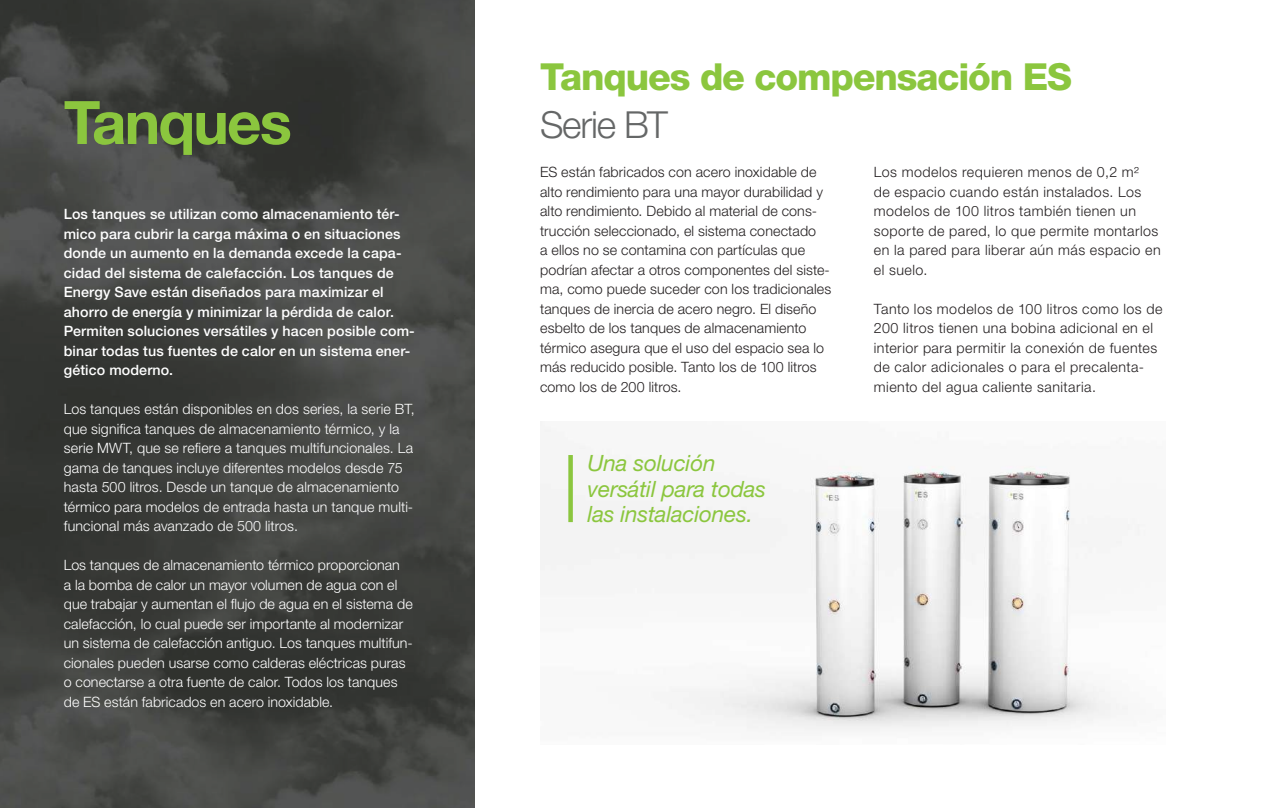
<style>
.page{position:relative;width:1263px;height:808px;background:#fff}
.page>*{position:absolute;margin:0;border:0;box-sizing:border-box;transform-origin:0 0}
.t1{font:700 60px "Helvetica Neue LT Std";letter-spacing:-.03em;color:#8bc63e}
.t2{font:800 37.35px "Helvetica Neue LT Std";letter-spacing:-.03em;color:#8bc63e}
.t3{font:300 37.35px "Helvetica Neue LT Std";letter-spacing:-.035em;color:#656767}
.t4{font:italic 22.5px/25.5px "Helvetica Neue LT Std";letter-spacing:-.01em;color:#8bc63e}
.t5{font:300 14.25px/19.5px "Helvetica Neue LT Std";letter-spacing:.005em;color:#fff}
.t6{font:300 14.25px/19.5px "Helvetica Neue LT Std";letter-spacing:.015em;color:#231f20}
.t7{font:300 14.25px/19.5px "Helvetica Neue LT Std";letter-spacing:.035em;color:#231f20}
.t8{font:500 14.25px/19.5px "Helvetica Neue LT Std";letter-spacing:.01em;color:#fff}
</style>
<div class="page">
<img style="left:0;top:0;width:475px;height:808px">
<img style="left:540px;top:421px;width:600px;height:310px">
<div style="left:568px;top:455px;width:5px;height:67px;background:#8bc63e"></div>
<h1 class="t1" style="left:64px;top:85px;width:230px">Tanques</h1>
<p class="t8" style="left:64px;top:204px;width:353px">Los tanques se utilizan como almacenamiento tér&shy;mico para cubrir la carga máxima o en situaciones donde un aumento en la demanda excede la capa&shy;cidad del sistema de calefacción. Los tanques de Energy Save están diseñados para maximizar el ahorro de energía y minimizar la pérdida de calor.<br>Permiten soluciones versátiles y hacen posible com&shy;binar todas tus fuentes de calor en un sistema ener&shy;gético moderno.</p>
<p class="t5" style="left:64px;top:399px;width:353px">Los tanques están disponibles en dos series, la serie BT, que significa tanques de almacenamiento térmico, y la serie MWT, que se refiere a tanques multifuncionales. La gama de tanques incluye diferentes modelos desde 75 hasta 500 litros. Desde un tanque de almacenamiento térmico para modelos de entrada hasta un tanque multi&shy;funcional más avanzado de 500 litros.</p>
<p class="t5" style="left:64px;top:555px;width:350px">Los tanques de almacenamiento térmico proporcionan<br>a la bomba de calor un mayor volumen de agua con el que trabajar y aumentan el flujo de agua en el sistema de calefacción, lo cual puede ser importante al modernizar un sistema de calefacción antiguo. Los tanques multifun&shy;cionales pueden usarse como calderas eléctricas puras o conectarse a otra fuente de calor. Todos los tanques de ES están fabricados en acero inoxidable.</p>
<h2 class="t2" style="left:540px;top:54px;width:534px">Tanques de compensación ES</h2>
<h2 class="t3" style="left:540px;top:102px;width:129px">Serie BT</h2>
<p class="t6" style="left:540px;top:162px;width:293px">ES están fabricados con acero inoxidable de alto rendimiento para una mayor durabilidad y alto rendimiento. Debido al material de cons&shy;trucción seleccionado, el sistema conectado<br>a ellos no se contamina con partículas que podrían afectar a otros componentes del siste&shy;ma, como puede suceder con los tradicionales tanques de inercia de acero negro. El diseño esbelto de los tanques de almacenamiento térmico asegura que el uso del espacio sea lo más reducido posible. Tanto los de 100 litros como los de 200 litros.</p>
<p class="t7" style="left:874px;top:162px;width:288px">Los modelos requieren menos de 0,2 m²<br>de espacio cuando están instalados. Los modelos de 100 litros también tienen un soporte de pared, lo que permite montarlos en la pared para liberar aún más espacio en el suelo.</p>
<p class="t7" style="left:874px;top:298px;width:290px">Tanto los modelos de 100 litros como los de 200 litros tienen una bobina adicional en el interior para permitir la conexión de fuentes de calor adicionales o para el precalenta&shy;miento del agua caliente sanitaria.</p>
<h3 class="t4" style="left:588px;top:450px;width:180px">Una solución versátil para todas las instalaciones.</h3>
</div>
